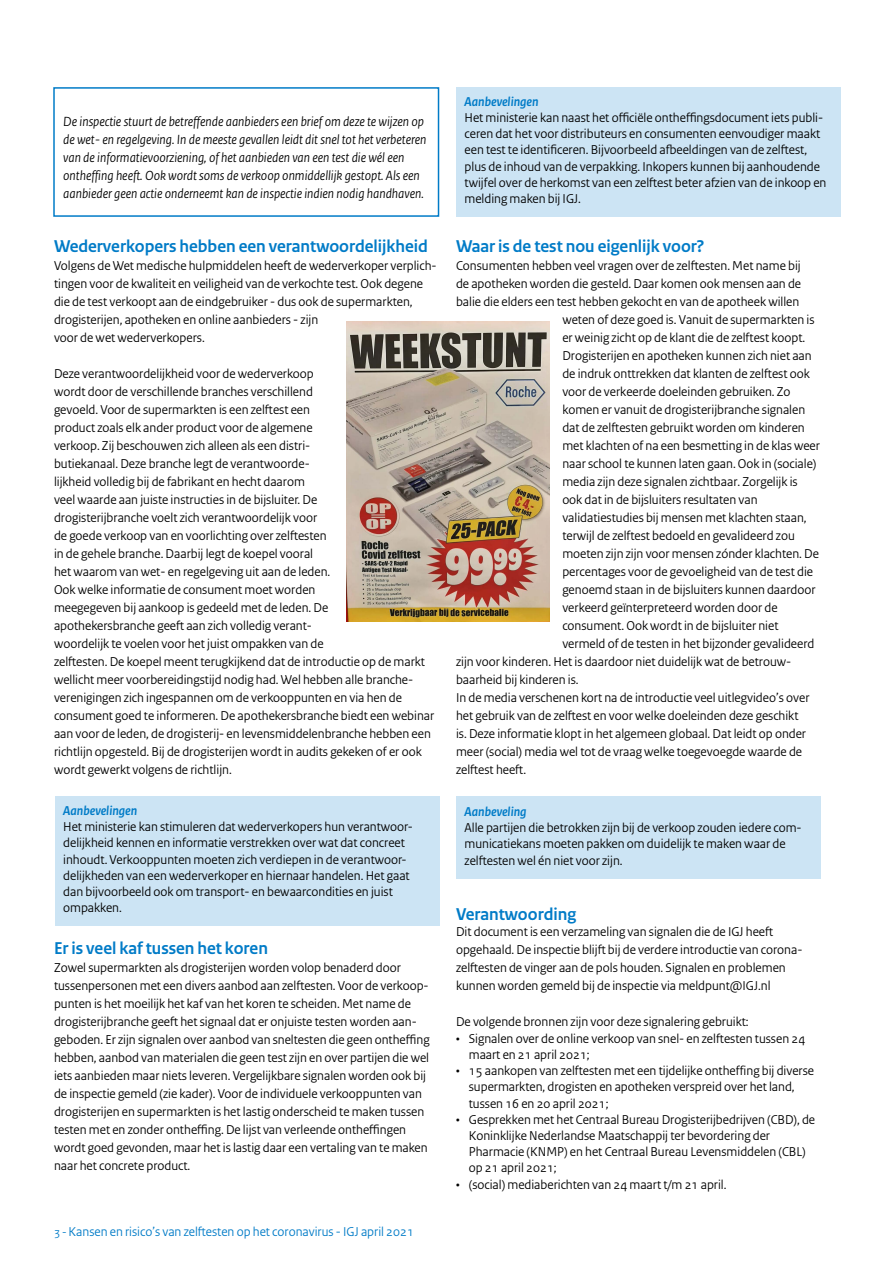
<style>
.page{position:relative;width:893px;height:1263px;background:#fff}
.page>*{position:absolute;margin:0;border:0;box-sizing:border-box;transform-origin:0 0}
.t1{font:700 18px "Rijksoverheid Sans";color:#007bc7}
.t2{font:italic 13.95px/18px "Rijksoverheid Sans";color:#000}
.t3{font:13.5px/18px "Rijksoverheid Sans";color:#000}
.t4{font:13.5px "Rijksoverheid Sans";color:#007bc7}
.t5{font:italic 700 13.5px "Rijksoverheid Sans";color:#007bc7}
.s1{font-size:12px}
</style>
<div class="page">
<div style="left:456px;top:796px;width:364px;height:83px;background:#cce4f4"></div>
<div style="left:55px;top:796px;width:384px;height:130px;background:#cce4f4"></div>
<img style="left:347px;top:321px;width:203px;height:301px">
<div style="left:53px;top:87px;width:386px;height:130px;border:2px solid #007bc7"></div>
<div style="left:456px;top:87px;width:385px;height:130px;background:#cce4f4"></div>
<p class="t2" style="left:63px;top:113px;width:365px">De inspectie stuurt de betreffende aanbieders een brief om deze te wijzen op de wet- en regelgeving. In de meeste gevallen leidt dit snel tot het verbeteren van de informatievoorziening, of het aanbieden van een test die wél een ontheffing heeft. Ook wordt soms de verkoop onmiddellijk gestopt. Als een aanbieder geen actie onderneemt kan de inspectie indien nodig handhaven.</p>
<h1 class="t1" style="left:54px;top:236px;width:376px">Wederverkopers hebben een verantwoordelijkheid</h1>
<p class="t3" style="left:54px;top:257px;width:384px">Volgens de Wet medische hulpmiddelen heeft de wederverkoper verplich&shy;tingen voor de kwaliteit en veiligheid van de verkochte test. Ook degene die de test verkoopt aan de eindgebruiker - dus ook de supermarkten, drogisterijen, apotheken en online aanbieders - zijn<br>voor de wet wederverkopers.</p>
<p class="t3" style="left:54px;top:365px;width:382px">Deze verantwoordelijkheid voor de wederverkoop<br>wordt door de verschillende branches verschillend<br>gevoeld. Voor de supermarkten is een zelftest een<br>product zoals elk ander product voor de algemene<br>verkoop. Zij beschouwen zich alleen als een distri-<br>butiekanaal. Deze branche legt de verantwoorde-<br>lijkheid volledig bij de fabrikant en hecht daarom<br>veel waarde aan juiste instructies in de bijsluiter. De<br>drogisterijbranche voelt zich verantwoordelijk voor<br>de goede verkoop van en voorlichting over zelftesten<br>in de gehele branche. Daarbij legt de koepel vooral<br>het waarom van wet- en regelgeving uit aan de leden.<br>Ook welke informatie de consument moet worden<br>meegegeven bij aankoop is gedeeld met de leden. De<br>apothekersbranche geeft aan zich volledig verant-<br>woordelijk te voelen voor het juist ompakken van de<br>zelftesten. De koepel meent terugkijkend dat de introductie op de markt wellicht meer voorbereidingstijd nodig had. Wel hebben alle branche&shy;verenigingen zich ingespannen om de verkooppunten en via hen de consument goed te informeren. De apothekersbranche biedt een webinar aan voor de leden, de drogisterij- en levensmiddelenbranche hebben een richtlijn opgesteld. Bij de drogisterijen wordt in audits gekeken of er ook wordt gewerkt volgens de richtlijn.</p>
<p class="t5" style="left:63px;top:803px;width:76px">Aanbevelingen</p>
<p class="t3" style="left:63px;top:819px;width:351px;line-height:16.2px">Het ministerie kan stimuleren dat wederverkopers hun verantwoor&shy;delijkheid kennen en informatie verstrekken over wat dat concreet inhoudt. Verkooppunten moeten zich verdiepen in de verantwoor&shy;delijkheden van een wederverkoper en hiernaar handelen. Het gaat dan bijvoorbeeld ook om transport- en bewaarcondities en juist ompakken.</p>
<h1 class="t1" style="left:54px;top:938px;width:215px">Er is veel kaf tussen het koren</h1>
<p class="t3" style="left:54px;top:959px;width:377px">Zowel supermarkten als drogisterijen worden volop benaderd door tussenpersonen met een divers aanbod aan zelftesten. Voor de verkoop&shy;punten is het moeilijk het kaf van het koren te scheiden. Met name de drogisterijbranche geeft het signaal dat er onjuiste testen worden aan&shy;geboden. Er zijn signalen over aanbod van sneltesten die geen ontheffing hebben, aanbod van materialen die geen test zijn en over partijen die wel iets aanbieden maar niets leveren. Vergelijkbare signalen worden ook bij de inspectie gemeld (zie kader). Voor de individuele verkooppunten van drogisterijen en supermarkten is het lastig onderscheid te maken tussen testen met en zonder ontheffing. De lijst van verleende ontheffingen wordt goed gevonden, maar het is lastig daar een vertaling van te maken naar het concrete product.</p>
<p class="t4" style="left:54px;top:1223px;width:361px"><span class="s1">3 -</span> Kansen en risico’s van zelftesten op het coronavirus - IGJ april 2021</p>
<p class="t5" style="left:465px;top:94px;width:76px">Aanbevelingen</p>
<p class="t3" style="left:465px;top:110px;width:363px;line-height:16.2px">Het ministerie kan naast het officiële ontheffingsdocument iets publi&shy;ceren dat het voor distributeurs en consumenten eenvoudiger maakt een test te identificeren. Bijvoorbeeld afbeeldingen van de zelftest, plus de inhoud van de verpakking. Inkopers kunnen bij aanhoudende twijfel over de herkomst van een zelftest beter afzien van de inkoop en melding maken bij IGJ.</p>
<h1 class="t1" style="left:456px;top:236px;width:250px">Waar is de test nou eigenlijk voor?</h1>
<p class="t3" style="left:456px;top:257px;width:346px">Consumenten hebben veel vragen over de zelftesten. Met name bij</p>
<p class="t3" style="left:456px;top:275px;width:347px">de apotheken worden die gesteld. Daar komen ook mensen aan de</p>
<p class="t3" style="left:456px;top:293px;width:345px">balie die elders een test hebben gekocht en van de apotheek willen</p>
<p class="t3" style="left:562px;top:311px;width:254px">weten of deze goed is. Vanuit de supermarkten is</p>
<p class="t3" style="left:562px;top:329px;width:244px">er weinig zicht op de klant die de zelftest koopt.</p>
<p class="t3" style="left:562px;top:347px;width:251px">Drogisterijen en apotheken kunnen zich niet aan</p>
<p class="t3" style="left:562px;top:365px;width:249px">de indruk onttrekken dat klanten de zelftest ook</p>
<p class="t3" style="left:562px;top:383px;width:230px">voor de verkeerde doeleinden gebruiken. Zo</p>
<p class="t3" style="left:562px;top:401px;width:244px">komen er vanuit de drogisterijbranche signalen</p>
<p class="t3" style="left:562px;top:419px;width:244px">dat de zelftesten gebruikt worden om kinderen</p>
<p class="t3" style="left:562px;top:437px;width:259px">met klachten of na een besmetting in de klas weer</p>
<p class="t3" style="left:562px;top:455px;width:256px">naar school te kunnen laten gaan. Ook in (sociale)</p>
<p class="t3" style="left:562px;top:473px;width:237px">media zijn deze signalen zichtbaar. Zorgelijk is</p>
<p class="t3" style="left:562px;top:491px;width:197px">ook dat in de bijsluiters resultaten van</p>
<p class="t3" style="left:562px;top:509px;width:246px">validatiestudies bij mensen met klachten staan,</p>
<p class="t3" style="left:562px;top:527px;width:234px">terwijl de zelftest bedoeld en gevalideerd zou</p>
<p class="t3" style="left:562px;top:545px;width:258px">moeten zijn zijn voor mensen zónder klachten. De</p>
<p class="t3" style="left:562px;top:563px;width:252px">percentages voor de gevoeligheid van de test die</p>
<p class="t3" style="left:562px;top:581px;width:255px">genoemd staan in de bijsluiters kunnen daardoor</p>
<p class="t3" style="left:562px;top:599px;width:217px">verkeerd geïnterpreteerd worden door de</p>
<p class="t3" style="left:562px;top:617px;width:218px">consument. Ook wordt in de bijsluiter niet</p>
<p class="t3" style="left:562px;top:635px;width:254px">vermeld of de testen in het bijzonder gevalideerd</p>
<p class="t3" style="left:456px;top:653px;width:337px">zijn voor kinderen. Het is daardoor niet duidelijk wat de betrouw-</p>
<p class="t3" style="left:456px;top:671px;width:124px">baarheid bij kinderen is.</p>
<p class="t3" style="left:456px;top:689px;width:355px">In de media verschenen kort na de introductie veel uitlegvideo’s over</p>
<p class="t3" style="left:456px;top:707px;width:344px">het gebruik van de zelftest en voor welke doeleinden deze geschikt</p>
<p class="t3" style="left:456px;top:725px;width:352px">is. Deze informatie klopt in het algemeen globaal. Dat leidt op onder</p>
<p class="t3" style="left:456px;top:743px;width:348px">meer (social) media wel tot de vraag welke toegevoegde waarde de</p>
<p class="t3" style="left:456px;top:761px;width:72px">zelftest heeft.</p>
<p class="t5" style="left:465px;top:804px;width:64px">Aanbeveling</p>
<p class="t3" style="left:465px;top:820px;width:339px;line-height:16.2px">Alle partijen die betrokken zijn bij de verkoop zouden iedere com&shy;municatiekans moeten pakken om duidelijk te maken waar de zelftesten wel én niet voor zijn.</p>
<h1 class="t1" style="left:456px;top:904px;width:122px">Verantwoording</h1>
<p class="t3" style="left:456px;top:923px;width:348px">Dit document is een verzameling van signalen die de IGJ heeft opgehaald. De inspectie blijft bij de verdere introductie van corona&shy;zelftesten de vinger aan de pols houden. Signalen en problemen kunnen worden gemeld bij de inspectie via meldpunt@IGJ.nl</p>
<p class="t3" style="left:456px;top:1013px;width:294px">De volgende bronnen zijn voor deze signalering gebruikt:</p>
<p class="t3" style="left:469px;top:1031px;width:338px;line-height:15.8px;text-indent:-13px">• Signalen over de online verkoop van snel- en zelftesten tussen 24 maart en 21 april 2021;</p>
<p class="t3" style="left:469px;top:1063px;width:347px;line-height:16px;text-indent:-13px">• 15 aankopen van zelftesten met een tijdelijke ontheffing bij diverse supermarkten, drogisten en apotheken verspreid over het land, tussen 16 en 20 april 2021;</p>
<p class="t3" style="left:469px;top:1111px;width:348px;line-height:16.2px;text-indent:-13px">• Gesprekken met het Centraal Bureau Drogisterijbedrijven (CBD), de Koninklijke Nederlandse Maatschappij ter bevordering der Pharmacie (KNMP) en het Centraal Bureau Levensmiddelen (CBL) op 21 april 2021;</p>
<p class="t3" style="left:456px;top:1175px;width:272px">• (social) mediaberichten van 24 maart t/m 21 april.</p>
</div>
